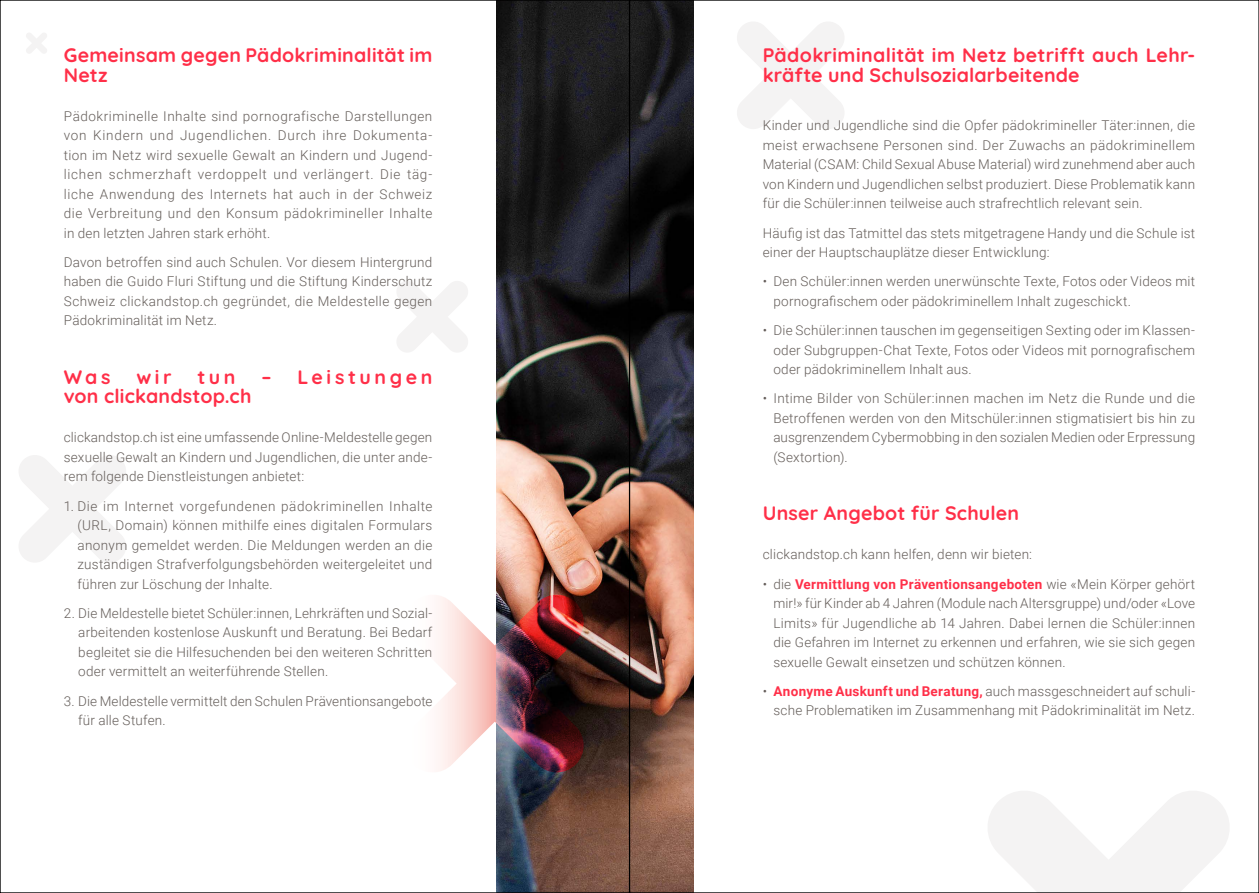
<style>
.page{position:relative;width:1259px;height:893px;background:#fff}
.page>*{position:absolute;margin:0;border:0;box-sizing:border-box;transform-origin:0 0}
.Headline{font:700 19.5px/19.5px "Quicksand";letter-spacing:.01em;color:#ff2f48}
.Headline-2{font:700 19.5px "Quicksand";letter-spacing:.185em;color:#ff2f48}
.Grundtext{font:300 13.5px/19.5px "Roboto";letter-spacing:.015em;color:#655e5a;text-align:justify}
.s1{font-weight:700;color:#ff2f48}
</style>
<div class="page">
<img style="left:496px;top:2px;width:197px;height:889px">
<svg style="left:26px;top:33px;width:21px;height:20px"></svg>
<svg style="left:397px;top:281px;width:71px;height:71px"></svg>
<svg style="left:737px;top:22px;width:107px;height:107px"></svg>
<svg style="left:19px;top:455px;width:107px;height:107px"></svg>
<svg style="left:988px;top:791px;width:241px;height:100px"></svg>
<img style="left:438px;top:592px;width:146px;height:183px">
<h1 class="Headline" style="left:64px;top:43px;width:370px">Gemeinsam gegen Pädokriminalität im<br>Netz</h1>
<p class="Grundtext" style="left:64px;top:105px;width:370px">Pädokriminelle Inhalte sind pornografische Darstellungen von Kindern und Jugendlichen. Durch ihre Dokumenta&shy;tion im Netz wird sexuelle Gewalt an Kindern und Jugend&shy;lichen schmerzhaft verdoppelt und verlängert. Die täg&shy;liche Anwendung des Internets hat auch in der Schweiz die Verbreitung und den Konsum pädokrimineller Inhalte in den letzten Jahren stark erhöht.</p>
<p class="Grundtext" style="left:64px;top:252px;width:370px">Davon betroffen sind auch Schulen. Vor diesem Hintergrund haben die Guido Fluri Stiftung und die Stiftung Kinderschutz Schweiz clickandstop.ch gegründet, die Meldestelle gegen Pädokriminalität im Netz.</p>
<h1 class="Headline" style="left:64px;top:365px;width:48px">Was</h1>
<h1 class="Headline" style="left:136px;top:365px;width:37px">wir</h1>
<h1 class="Headline" style="left:198px;top:365px;width:39px">tun</h1>
<h1 class="Headline-2" style="left:261px;top:362px;width:172px">– Leistungen</h1>
<h1 class="Headline" style="left:64px;top:385px;width:189px">von clickandstop.ch</h1>
<p class="Grundtext" style="left:64px;top:427px;width:370px">clickandstop.ch ist eine umfassende Online-Meldestelle gegen sexuelle Gewalt an Kindern und Jugendlichen, die unter ande&shy;rem folgende Dienstleistungen anbietet:</p>
<p class="Grundtext" style="left:77px;top:495px;width:356px;text-indent:-14px">1. Die im Internet vorgefundenen pädokriminellen Inhalte (URL, Domain) können mithilfe eines digitalen Formulars anonym gemeldet werden. Die Meldungen werden an die zuständigen Strafverfolgungsbehörden weitergeleitet und führen zur Löschung der Inhalte.</p>
<p class="Grundtext" style="left:78px;top:603px;width:356px;text-indent:-14px">2. Die Meldestelle bietet Schüler:innen, Lehrkräften und Sozial&shy;arbeitenden kostenlose Auskunft und Beratung. Bei Bedarf begleitet sie die Hilfesuchenden bei den weiteren Schritten oder vermittelt an weiterführende Stellen.</p>
<p class="Grundtext" style="left:78px;top:690px;width:356px;text-indent:-14px">3. Die Meldestelle vermittelt den Schulen Präventionsangebote für alle Stufen.</p>
<h1 class="Headline" style="left:763px;top:43px;width:434px">Pädokriminalität im Netz betrifft auch Lehr&shy;kräfte und Schulsozialarbeitende</h1>
<p class="Grundtext" style="left:763px;top:115px;width:434px">Kinder und Jugendliche sind die Opfer pädokrimineller Täter:innen, die meist erwachsene Personen sind. Der Zuwachs an pädokriminellem Material (CSAM: Child Sexual Abuse Material) wird zunehmend aber auch von Kindern und Jugendlichen selbst produziert. Diese Problematik kann für die Schüler:innen teilweise auch strafrechtlich relevant sein.</p>
<p class="Grundtext" style="left:763px;top:222px;width:434px">Häufig ist das Tatmittel das stets mitgetragene Handy und die Schule ist einer der Hauptschauplätze dieser Entwicklung:</p>
<p class="Grundtext" style="left:773px;top:271px;width:423px;text-indent:-11px">• Den Schüler:innen werden unerwünschte Texte, Fotos oder Videos mit pornografischem oder pädokriminellem Inhalt zugeschickt.</p>
<p class="Grundtext" style="left:773px;top:320px;width:423px;text-indent:-11px">• Die Schüler:innen tauschen im gegenseitigen Sexting oder im Klassen&shy;oder Subgruppen-Chat Texte, Fotos oder Videos mit pornografischem oder pädokriminellem Inhalt aus.</p>
<p class="Grundtext" style="left:773px;top:388px;width:423px;text-indent:-11px">• Intime Bilder von Schüler:innen machen im Netz die Runde und die Betroffenen werden von den Mitschüler:innen stigmatisiert bis hin zu ausgrenzendem Cybermobbing in den sozialen Medien oder Erpressung (Sextortion).</p>
<h1 class="Headline" style="left:763px;top:502px;width:258px">Unser Angebot für Schulen</h1>
<p class="Grundtext" style="left:763px;top:544px;width:271px">clickandstop.ch kann helfen, denn wir bieten:</p>
<p class="Grundtext" style="left:773px;top:573px;width:423px;text-indent:-11px">• die <span class="s1">Vermittlung von Präventionsangeboten</span> wie «Mein Körper gehört mir!» für Kinder ab 4 Jahren (Module nach Altersgruppe) und/oder «Love Limits» für Jugendliche ab 14 Jahren. Dabei lernen die Schüler:innen die Gefahren im Internet zu erkennen und erfahren, wie sie sich gegen sexuelle Gewalt einsetzen und schützen können.</p>
<p class="Grundtext" style="left:763px;top:681px;width:434px;text-align:right">• <span class="s1">Anonyme Auskunft und Beratung,</span> auch massgeschneidert auf schuli&shy;sche Problematiken im Zusammenhang mit Pädokriminalität im Netz.</p>
</div>
